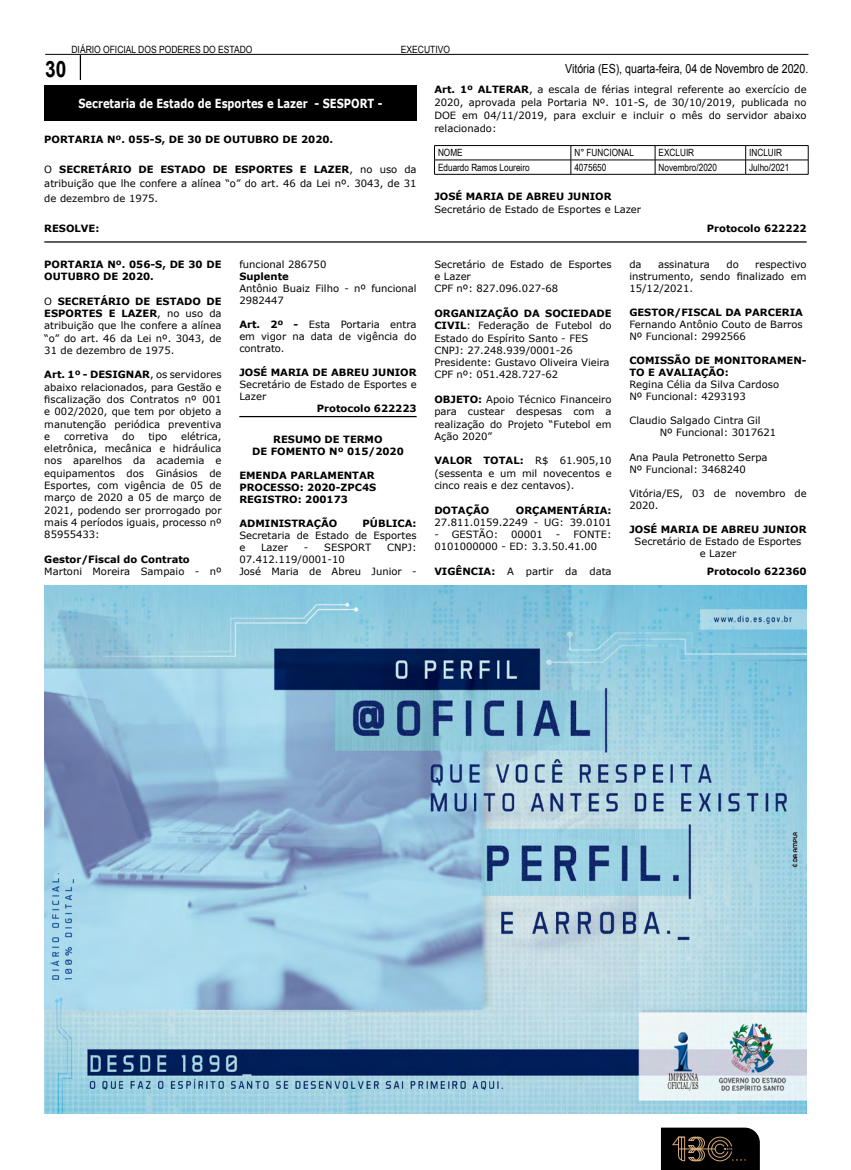
<style>
.page{position:relative;width:851px;height:1170px;background:#fff}
.page>*{position:absolute;margin:0;border:0;box-sizing:border-box;transform-origin:0 0}
.t1{font:700 22.5px "Arial";color:#000;scale:.85 1}
.t2{font:12.5px "Arial";color:#000;scale:.85 1}
.t3{font:700 12.5px "Verdana";color:#fff;scale:.8 1}
.t4{font:10px/12.2px "Verdana";color:#000}
.t5{font:700 10px/12px "Verdana";color:#000}
.t6{font:10px "Arial Narrow";color:#000}
.t7{font:10px "Arial";color:#000;scale:.85 1}
.s1{font-weight:700}
</style>
<div class="page">
<hr style="left:45px;top:54px;width:763px;height:1px;background:#000">
<svg style="left:80px;top:55px;width:1px;height:25px"></svg>
<svg style="left:660px;top:1127px;width:99px;height:42px"></svg>
<div style="left:44px;top:85px;width:372px;height:35px;background:#000"></div>
<hr style="left:434px;top:145px;width:136px;height:1px;background:#000">
<hr style="left:570px;top:145px;width:85px;height:1px;background:#000">
<hr style="left:655px;top:145px;width:90px;height:1px;background:#000">
<hr style="left:745px;top:145px;width:63px;height:1px;background:#000">
<hr style="left:434px;top:160px;width:136px;height:1px;background:#000">
<svg style="left:434px;top:146px;width:1px;height:28px"></svg>
<hr style="left:570px;top:160px;width:85px;height:1px;background:#000">
<svg style="left:570px;top:146px;width:1px;height:28px"></svg>
<hr style="left:655px;top:160px;width:90px;height:1px;background:#000">
<svg style="left:654px;top:146px;width:1px;height:28px"></svg>
<hr style="left:745px;top:160px;width:63px;height:1px;background:#000">
<svg style="left:745px;top:146px;width:1px;height:28px"></svg>
<svg style="left:807px;top:146px;width:1px;height:28px"></svg>
<hr style="left:434px;top:174px;width:136px;height:1px;background:#000">
<hr style="left:570px;top:174px;width:85px;height:1px;background:#000">
<hr style="left:655px;top:174px;width:90px;height:1px;background:#000">
<hr style="left:745px;top:174px;width:63px;height:1px;background:#000">
<hr style="left:239px;top:416px;width:177px;height:1px;background:#000">
<hr style="left:44px;top:241px;width:762px;height:1px;background:#000">
<img style="left:44px;top:585px;width:762px;height:528px">
<p class="t7" style="left:71px;top:43px;width:214px">DIÁRIO OFICIAL DOS PODERES DO ESTADO</p>
<p class="t7" style="left:401px;top:43px;width:59px">EXECUTIVO</p>
<h1 class="t1" style="left:45px;top:54px;width:27px">30</h1>
<p class="t2" style="left:565px;top:60px;width:288px">Vitória (ES), quarta-feira, 04 de Novembro de 2020.</p>
<p class="t3" style="left:78px;top:94px;width:381px">Secretaria de Estado de Esportes e Lazer - SESPORT -</p>
<p class="t5" style="left:44px;top:133px;width:290px">PORTARIA Nº. 055-S, DE 30 DE OUTUBRO DE 2020.</p>
<p class="t4" style="left:44px;top:161px;width:374px;line-height:14.9px;text-align:justify">O <span class="s1">SECRETÁRIO DE ESTADO DE ESPORTES E LAZER</span>, no uso da atribuição que lhe confere a alínea “o” do art. 46 da Lei nº. 3043, de 31 de dezembro de 1975.</p>
<p class="t5" style="left:44px;top:222px;width:57px">RESOLVE:</p>
<p class="t5" style="left:44px;top:258px;width:179px">PORTARIA Nº. 056-S, DE 30 DE<br>OUTUBRO DE 2020.</p>
<p class="t4" style="left:44px;top:295px;width:179px;text-align:justify">O <span class="s1">SECRETÁRIO DE ESTADO DE ESPORTES E LAZER</span>, no uso da atribuição que lhe confere a alínea “o” do art. 46 da Lei nº. 3043, de 31 de dezembro de 1975.</p>
<p class="t4" style="left:44px;top:368px;width:179px;text-align:justify"><span class="s1">Art. 1º - DESIGNAR</span>, os servidores abaixo relacionados, para Gestão e fiscalização dos Contratos nº 001 e 002/2020, que tem por objeto a manutenção periódica preventiva e</p>
<p class="t4" style="left:44px;top:430px;width:179px;text-align:justify;text-indent:137px">elétrica, eletrônica, mecânica e hidráulica nos aparelhos da academia e equipamentos dos Ginásios de Esportes, com vigência de 05 de março de 2020 a 05 de março de 2021, podendo ser prorrogado por mais 4 períodos iguais, processo nº 85955433:</p>
<p class="t5" style="left:44px;top:552px;width:147px">Gestor/Fiscal do Contrato</p>
<p class="t4" style="left:44px;top:565px;width:179px">Martoni Moreira Sampaio - nº</p>
<p class="t4" style="left:64px;top:430px;width:46px">corretiva</p>
<p class="t4" style="left:122px;top:430px;width:14px">do</p>
<p class="t4" style="left:148px;top:430px;width:20px">tipo</p>
<p class="t4" style="left:239px;top:258px;width:88px">funcional 286750</p>
<p class="t5" style="left:239px;top:270px;width:51px">Suplente</p>
<p class="t4" style="left:239px;top:282px;width:179px">Antônio Buaiz Filho - nº funcional<br>2982447</p>
<p class="t4" style="left:239px;top:318px;width:179px;text-align:justify"><span class="s1">Art. 2º -</span> Esta Portaria entra em vigor na data de vigência do contrato.</p>
<p class="t5" style="left:239px;top:366px;width:179px">JOSÉ MARIA DE ABREU JUNIOR</p>
<p class="t4" style="left:239px;top:378px;width:179px">Secretário de Estado de Esportes e<br>Lazer</p>
<p class="t5" style="left:317px;top:402px;width:101px">Protocolo 622223</p>
<p class="t5" style="left:252px;top:432px;width:153px;text-align:center">RESUMO DE TERMO<br>DE FOMENTO Nº 015/2020</p>
<p class="t5" style="left:239px;top:468px;width:138px">EMENDA PARLAMENTAR<br>PROCESSO: 2020-ZPC4S<br>REGISTRO: 200173</p>
<p class="t5" style="left:239px;top:517px;width:99px">ADMINISTRAÇÃO</p>
<p class="t5" style="left:362px;top:517px;width:55px">PÚBLICA:</p>
<p class="t4" style="left:239px;top:529px;width:179px">Secretaria de Estado de Esportes e</p>
<p class="t4" style="left:261px;top:541px;width:29px">Lazer</p>
<p class="t4" style="left:304px;top:541px;width:69px">- SESPORT</p>
<p class="t4" style="left:387px;top:541px;width:31px">CNPJ:</p>
<p class="t4" style="left:239px;top:553px;width:179px">07.412.119/0001-10<br>José Maria de Abreu Junior -</p>
<p class="t4" style="left:434px;top:82px;width:374px;line-height:12.9px;text-align:justify"><span class="s1">Art. 1º ALTERAR</span>, a escala de férias integral referente ao exercício de 2020, aprovada pela Portaria Nº. 101-S, de 30/10/2019, publicada no DOE em 04/11/2019, para excluir e incluir o mês do servidor abaixo relacionado:</p>
<p class="t6" style="left:438px;top:145px;width:26px">NOME</p>
<p class="t6" style="left:574px;top:145px;width:61px">N° FUNCIONAL</p>
<p class="t6" style="left:658px;top:145px;width:37px">EXCLUIR</p>
<p class="t6" style="left:749px;top:145px;width:34px">INCLUIR</p>
<p class="t6" style="left:438px;top:160px;width:93px">Eduardo Ramos Loureiro</p>
<p class="t6" style="left:574px;top:160px;width:33px">4075650</p>
<p class="t6" style="left:658px;top:160px;width:60px">Novembro/2020</p>
<p class="t6" style="left:749px;top:160px;width:42px">Julho/2021</p>
<p class="t5" style="left:434px;top:190px;width:179px">JOSÉ MARIA DE ABREU JUNIOR</p>
<p class="t4" style="left:434px;top:203px;width:208px">Secretário de Estado de Esportes e Lazer</p>
<p class="t5" style="left:706px;top:222px;width:101px">Protocolo 622222</p>
<p class="t4" style="left:434px;top:258px;width:179px">Secretário de Estado de Esportes e Lazer<br>CPF nº: 827.096.027-68</p>
<p class="t4" style="left:434px;top:307px;width:179px"><span class="s1">ORGANIZAÇÃO DA SOCIEDADE<br>CIVIL</span>: Federação de Futebol do<br>Estado do Espírito Santo - FES<br>CNPJ: 27.248.939/0001-26<br>Presidente: Gustavo Oliveira Vieira<br>CPF nº: 051.428.727-62</p>
<p class="t4" style="left:434px;top:393px;width:179px;text-align:justify"><span class="s1">OBJETO:</span> Apoio Técnico Financeiro para custear despesas com a realização do Projeto “Futebol em Ação 2020”</p>
<p class="t4" style="left:434px;top:454px;width:179px;text-align:justify"><span class="s1">VALOR TOTAL:</span> R$ 61.905,10 (sessenta e um mil novecentos e cinco reais e dez centavos).</p>
<p class="t5" style="left:434px;top:503px;width:56px">DOTAÇÃO</p>
<p class="t5" style="left:515px;top:503px;width:97px">ORÇAMENTÁRIA:</p>
<p class="t4" style="left:434px;top:516px;width:179px">27.811.0159.2249 - UG: 39.0101</p>
<p class="t4" style="left:434px;top:528px;width:65px">- GESTÃO:</p>
<p class="t4" style="left:511px;top:528px;width:33px">00001</p>
<p class="t4" style="left:434px;top:528px;width:179px;text-indent:122px">- FONTE:<br>0101000000 - ED: 3.3.50.41.00</p>
<p class="t4" style="left:434px;top:565px;width:179px"><span class="s1">VIGÊNCIA:</span> A partir da data</p>
<p class="t4" style="left:629px;top:258px;width:14px">da</p>
<p class="t4" style="left:658px;top:258px;width:53px">assinatura</p>
<p class="t4" style="left:726px;top:258px;width:14px">do</p>
<p class="t4" style="left:629px;top:258px;width:179px;text-align:justify;text-indent:126px">respectivo instrumento, sendo finalizado em 15/12/2021.</p>
<p class="t5" style="left:629px;top:306px;width:175px">GESTOR/FISCAL DA PARCERIA</p>
<p class="t4" style="left:629px;top:318px;width:175px">Fernando Antônio Couto de Barros<br>Nº Funcional: 2992566</p>
<p class="t5" style="left:629px;top:354px;width:179px">COMISSÃO DE MONITORAMEN-<br>TO E AVALIAÇÃO:</p>
<p class="t4" style="left:629px;top:378px;width:151px">Regina Célia da Silva Cardoso<br>Nº Funcional: 4293193</p>
<p class="t4" style="left:659px;top:414px;width:118px;text-indent:-30px">Claudio Salgado Cintra Gil<br>Nº Funcional: 3017621</p>
<p class="t4" style="left:629px;top:451px;width:140px">Ana Paula Petronetto Serpa<br>Nº Funcional: 3468240</p>
<p class="t4" style="left:629px;top:487px;width:179px">Vitória/ES, 03 de novembro de<br>2020.</p>
<p class="t5" style="left:629px;top:523px;width:179px">JOSÉ MARIA DE ABREU JUNIOR</p>
<p class="t4" style="left:634px;top:535px;width:168px;text-align:center">Secretário de Estado de Esportes e Lazer</p>
<p class="t5" style="left:706px;top:565px;width:101px">Protocolo 622360</p>
</div>
